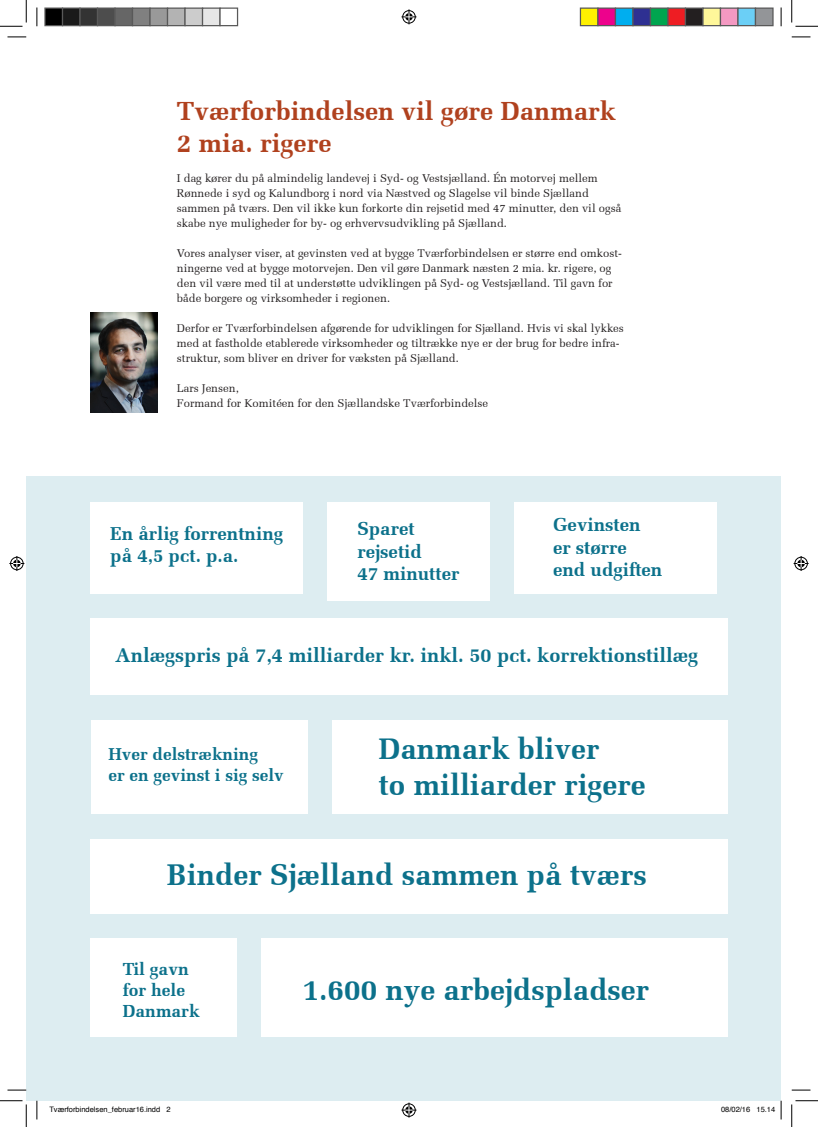
<style>
.page{position:relative;width:818px;height:1127px;background:#fff}
.page>*{position:absolute;margin:0;border:0;box-sizing:border-box;transform-origin:0 0}
.t1{font:700 30px "Melior";color:#0c718b}
.t2{font:700 29.88px "Melior";color:#0c718b}
.t3{font:700 26.25px "Melior";color:#b0411e}
.t4{font:700 20px "Melior";color:#0c718b}
.t5{font:700 18.75px/22.5px "Melior";color:#0c718b}
.t6{font:700 17.5px "Melior";color:#0c718b}
.t7{font:700 17.25px "Melior";color:#0c718b}
.t8{font:11.25px/15px "Melior";color:#231f20}
.t9{font:7.5px "Helvetica";color:#000}
</style>
<div class="page">
<div style="left:26px;top:476px;width:755px;height:624px;background:#ddedf1"></div>
<div style="left:90px;top:501px;width:213px;height:92px;background:#fff"></div>
<div style="left:327px;top:501px;width:163px;height:99px;background:#fff"></div>
<div style="left:514px;top:501px;width:202px;height:92px;background:#fff"></div>
<div style="left:91px;top:618px;width:637px;height:77px;background:#fff"></div>
<div style="left:91px;top:720px;width:217px;height:93px;background:#fff"></div>
<div style="left:332px;top:720px;width:396px;height:93px;background:#fff"></div>
<div style="left:90px;top:838px;width:638px;height:75px;background:#fff"></div>
<div style="left:90px;top:937px;width:146px;height:99px;background:#fff"></div>
<div style="left:261px;top:937px;width:467px;height:99px;background:#fff"></div>
<img style="left:90px;top:312px;width:67px;height:101px">
<svg style="left:8px;top:36px;width:18px;height:2px"></svg>
<svg style="left:792px;top:36px;width:18px;height:2px"></svg>
<svg style="left:8px;top:1089px;width:18px;height:1px"></svg>
<svg style="left:792px;top:1089px;width:18px;height:1px"></svg>
<svg style="left:36px;top:8px;width:2px;height:18px"></svg>
<svg style="left:36px;top:1100px;width:2px;height:19px"></svg>
<svg style="left:780px;top:8px;width:2px;height:18px"></svg>
<svg style="left:0;top:0;width:27px;height:27px"></svg>
<svg style="left:0;top:1100px;width:27px;height:26px"></svg>
<svg style="left:791px;top:0;width:27px;height:27px"></svg>
<svg style="left:791px;top:1100px;width:27px;height:26px"></svg>
<svg style="left:401px;top:9px;width:15px;height:15px"></svg>
<svg style="left:401px;top:1102px;width:15px;height:15px"></svg>
<svg style="left:9px;top:556px;width:15px;height:15px"></svg>
<svg style="left:793px;top:556px;width:15px;height:15px"></svg>
<div style="left:45px;top:8px;width:18px;height:18px;background:#000"></div>
<div style="left:44px;top:8px;width:19px;height:18px;border:1px solid #595959"></div>
<div style="left:63px;top:8px;width:17px;height:18px;background:#1a1a1a"></div>
<div style="left:62px;top:8px;width:19px;height:18px;border:1px solid #595959"></div>
<div style="left:80px;top:8px;width:18px;height:18px;background:#333"></div>
<div style="left:79px;top:8px;width:19px;height:18px;border:1px solid #595959"></div>
<div style="left:98px;top:8px;width:17px;height:18px;background:#4d4d4d"></div>
<div style="left:97px;top:8px;width:19px;height:18px;border:1px solid #595959"></div>
<div style="left:115px;top:8px;width:18px;height:18px;background:#666"></div>
<div style="left:114px;top:8px;width:19px;height:18px;border:1px solid #595959"></div>
<div style="left:133px;top:8px;width:17px;height:18px;background:#808080"></div>
<div style="left:132px;top:8px;width:19px;height:18px;border:1px solid #595959"></div>
<div style="left:150px;top:8px;width:18px;height:18px;background:#999"></div>
<div style="left:149px;top:8px;width:19px;height:18px;border:1px solid #595959"></div>
<div style="left:168px;top:8px;width:17px;height:18px;background:#b3b3b3"></div>
<div style="left:167px;top:8px;width:19px;height:18px;border:1px solid #595959"></div>
<div style="left:185px;top:8px;width:18px;height:18px;background:#ccc"></div>
<div style="left:184px;top:8px;width:19px;height:18px;border:1px solid #595959"></div>
<div style="left:203px;top:8px;width:17px;height:18px;background:#e6e6e6"></div>
<div style="left:202px;top:8px;width:19px;height:18px;border:1px solid #595959"></div>
<div style="left:219px;top:8px;width:19px;height:18px;border:1px solid #595959"></div>
<div style="left:580px;top:8px;width:18px;height:18px;background:#fff101"></div>
<div style="left:580px;top:8px;width:18px;height:18px;border:1px solid #595959"></div>
<div style="left:598px;top:8px;width:17px;height:18px;background:#ed028c"></div>
<div style="left:597px;top:8px;width:19px;height:18px;border:1px solid #595959"></div>
<div style="left:615px;top:8px;width:18px;height:18px;background:#00aeef"></div>
<div style="left:615px;top:8px;width:18px;height:18px;border:1px solid #595959"></div>
<div style="left:633px;top:8px;width:17px;height:18px;background:#2e3092"></div>
<div style="left:632px;top:8px;width:19px;height:18px;border:1px solid #595959"></div>
<div style="left:650px;top:8px;width:18px;height:18px;background:#00a54f"></div>
<div style="left:650px;top:8px;width:18px;height:18px;border:1px solid #595959"></div>
<div style="left:668px;top:8px;width:17px;height:18px;background:#ee1d23"></div>
<div style="left:667px;top:8px;width:19px;height:18px;border:1px solid #595959"></div>
<div style="left:685px;top:8px;width:18px;height:18px;background:#231f20"></div>
<div style="left:685px;top:8px;width:18px;height:18px;border:1px solid #595959"></div>
<div style="left:703px;top:8px;width:17px;height:18px;background:#fff79a"></div>
<div style="left:702px;top:8px;width:19px;height:18px;border:1px solid #595959"></div>
<div style="left:720px;top:8px;width:18px;height:18px;background:#f499c2"></div>
<div style="left:720px;top:8px;width:18px;height:18px;border:1px solid #595959"></div>
<div style="left:738px;top:8px;width:17px;height:18px;background:#6bcff6"></div>
<div style="left:737px;top:8px;width:19px;height:18px;border:1px solid #595959"></div>
<div style="left:755px;top:8px;width:18px;height:18px;background:#939598"></div>
<div style="left:755px;top:8px;width:18px;height:18px;border:1px solid #595959"></div>
<svg style="left:757px;top:1100px;width:25px;height:19px"></svg>
<p class="t3" style="left:177px;top:95px;width:440px">Tværforbindelsen vil gøre Danmark</p>
<p class="t3" style="left:177px;top:127px;width:156px">2 mia. rigere</p>
<p class="t8" style="left:177px;top:171px;width:446px">I dag kører du på almindelig landevej i Syd- og Vestsjælland. Én motorvej mellem Rønnede i syd og Kalundborg i nord via Næstved og Slagelse vil binde Sjælland sammen på tværs. Den vil ikke kun forkorte din rejsetid med 47 minutter, den vil også skabe nye muligheder for by- og erhvervsudvikling på Sjælland.</p>
<p class="t8" style="left:177px;top:246px;width:446px">Vores analyser viser, at gevinsten ved at bygge Tværforbindelsen er større end omkost&shy;ningerne ved at bygge motorvejen. Den vil gøre Danmark næsten 2 mia. kr. rigere, og den vil være med til at understøtte udviklingen på Syd- og Vestsjælland. Til gavn for både borgere og virksomheder i regionen.</p>
<p class="t8" style="left:177px;top:321px;width:448px">Derfor er Tværforbindelsen afgørende for udviklingen for Sjælland. Hvis vi skal lykkes med at fastholde etablerede virksomheder og tiltrække nye er der brug for bedre infra&shy;struktur, som bliver en driver for væksten på Sjælland.</p>
<p class="t8" style="left:177px;top:381px;width:63px">Lars Jensen,</p>
<p class="t8" style="left:177px;top:396px;width:313px">Formand for Komitéen for den Sjællandske Tværforbindelse</p>
<p class="t5" style="left:110px;top:522px;width:174px">En årlig forrentning på 4,5 pct. p.a.</p>
<p class="t5" style="left:357px;top:517px;width:59px">Sparet</p>
<p class="t5" style="left:357px;top:539px;width:66px">rejsetid</p>
<p class="t5" style="left:357px;top:562px;width:104px">47 minutter</p>
<p class="t5" style="left:553px;top:513px;width:89px">Gevinsten</p>
<p class="t5" style="left:553px;top:536px;width:75px">er større</p>
<p class="t5" style="left:553px;top:558px;width:111px">end udgiften</p>
<p class="t4" style="left:115px;top:643px;width:584px">Anlægspris på 7,4 milliarder kr. inkl. 50 pct. korrektionstillæg</p>
<p class="t7" style="left:108px;top:743px;width:151px">Hver delstrækning</p>
<p class="t7" style="left:108px;top:764px;width:177px">er en gevinst i sig selv</p>
<p class="t2" style="left:379px;top:730px;width:222px">Danmark bliver</p>
<p class="t2" style="left:379px;top:766px;width:268px">to milliarder rigere</p>
<p class="t1" style="left:167px;top:856px;width:481px">Binder Sjælland sammen på tværs</p>
<p class="t6" style="left:123px;top:957px;width:67px">Til gavn</p>
<p class="t6" style="left:123px;top:978px;width:64px">for hele</p>
<p class="t6" style="left:123px;top:999px;width:78px">Danmark</p>
<p class="t2" style="left:303px;top:971px;width:348px">1.600 nye arbejdspladser</p>
<p class="t9" style="left:49px;top:1103px;width:123px">Tværforbindelsen_februar16.indd 2</p>
<p class="t9" style="left:721px;top:1103px;width:56px">08/02/16 15.14</p>
</div>
